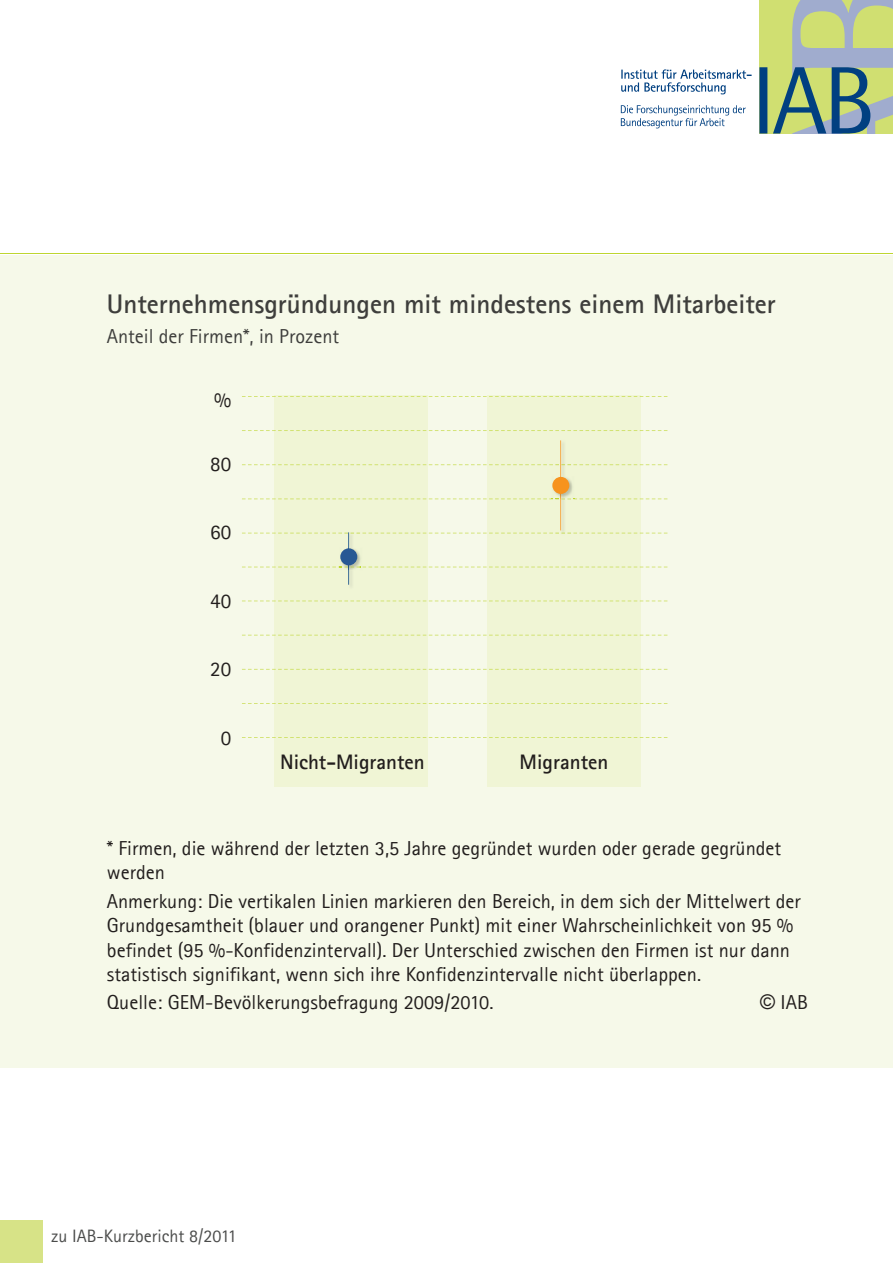
<style>
.page{position:relative;width:893px;height:1263px;background:#fff}
.page>*{position:absolute;margin:0;border:0;box-sizing:border-box;transform-origin:0 0}
.t1{font:700 27px "Agfa Rotis Sans Serif";color:#3e3e3c}
.t2{font:700 21px "Agfa Rotis Sans Serif";color:#221e1d}
.t3{font:21px "Agfa Rotis Sans Serif";color:#221e1d}
.t4{font:20.25px/24.3px "Agfa Rotis Sans Serif";color:#221e1d}
.t5{font:20.25px "Agfa Rotis Sans Serif";color:#3e3e3c}
.t6{font:18px "Agfa Rotis Sans Serif";color:#4b4c4b}
.s1{font-family:"Arial"}
</style>
<div class="page">
<div style="left:0;top:1220px;width:43px;height:43px;background:#d7e387"></div>
<svg style="left:621px;top:69px;width:131px;height:25px"></svg>
<svg style="left:621px;top:105px;width:125px;height:23px"></svg>
<svg style="left:759px;top:0;width:134px;height:134px;background:#a1b78c"></svg>
<div style="left:0;top:255px;width:893px;height:812px;background:#f6f9e9"></div>
<hr style="left:0;top:253px;width:893px;height:1px;background:#bed630">
<div style="left:275px;top:396px;width:153px;height:391px;background:#f0f5d5"></div>
<div style="left:487px;top:396px;width:153px;height:391px;background:#f0f5d5"></div>
<svg style="left:242px;top:737px;width:425px;height:1px"></svg>
<svg style="left:242px;top:703px;width:425px;height:1px"></svg>
<svg style="left:242px;top:669px;width:425px;height:1px"></svg>
<svg style="left:242px;top:635px;width:425px;height:1px"></svg>
<svg style="left:242px;top:601px;width:425px;height:1px"></svg>
<svg style="left:242px;top:430px;width:425px;height:1px"></svg>
<svg style="left:242px;top:396px;width:425px;height:1px"></svg>
<img style="left:344px;top:532px;width:16px;height:16px">
<img style="left:349px;top:570px;width:3px;height:16px">
<hr style="left:348px;top:532px;width:1px;height:53px;background:#014081">
<img style="left:340px;top:550px;width:21px;height:17px">
<svg style="left:242px;top:567px;width:425px;height:1px"></svg>
<img style="left:342px;top:548px;width:13px;height:22px">
<div style="left:340px;top:548px;width:17px;height:17px;background:#285894;border-radius:50%"></div>
<img style="left:555px;top:441px;width:16px;height:35px">
<svg style="left:242px;top:464px;width:425px;height:1px"></svg>
<img style="left:555px;top:500px;width:16px;height:33px">
<svg style="left:242px;top:533px;width:425px;height:1px"></svg>
<hr style="left:560px;top:440px;width:1px;height:90px;background:#f7931d">
<img style="left:552px;top:478px;width:22px;height:21px">
<svg style="left:242px;top:499px;width:425px;height:1px"></svg>
<img style="left:554px;top:476px;width:13px;height:23px">
<div style="left:552px;top:477px;width:17px;height:17px;background:#f7931d;border-radius:50%"></div>
<h1 class="t1" style="left:107px;top:286px;width:670px">Unternehmensgründungen mit mindestens einem Mitarbeiter</h1>
<p class="t5" style="left:107px;top:325px;width:234px">Anteil der Firmen*, in Prozent</p>
<p class="t3" style="left:214px;top:387px;width:19px">%</p>
<p class="t3" style="left:210px;top:452px;width:22px">80</p>
<p class="t3" style="left:210px;top:520px;width:22px">60</p>
<p class="t3" style="left:210px;top:588px;width:22px">40</p>
<p class="t3" style="left:210px;top:657px;width:22px">20</p>
<p class="t3" style="left:221px;top:725px;width:12px">0</p>
<p class="t2" style="left:280px;top:748px;width:146px">Nicht-Migranten</p>
<p class="t2" style="left:520px;top:748px;width:90px">Migranten</p>
<p class="t4" style="left:107px;top:836px;width:676px">* Firmen, die während der letzten 3,5 Jahre gegründet wurden oder gerade gegründet werden</p>
<p class="t4" style="left:107px;top:889px;width:695px">Anmerkung: Die vertikalen Linien markieren den Bereich, in dem sich der Mittelwert der Grundgesamtheit (blauer und orangener Punkt) mit einer Wahrscheinlichkeit von 95 % befindet (95 %-Konfidenzintervall). Der Unterschied zwischen den Firmen ist nur dann statistisch signifikant, wenn sich ihre Konfidenzintervalle nicht überlappen.</p>
<p class="t4" style="left:107px;top:990px;width:388px">Quelle: GEM-Bevölkerungsbefragung 2009/2010.</p>
<p class="t4" style="left:760px;top:990px;width:49px"><span class="s1">©</span> IAB</p>
<p class="t6" style="left:51px;top:1225px;width:187px">zu IAB-Kurzbericht 8/2011</p>
</div>
